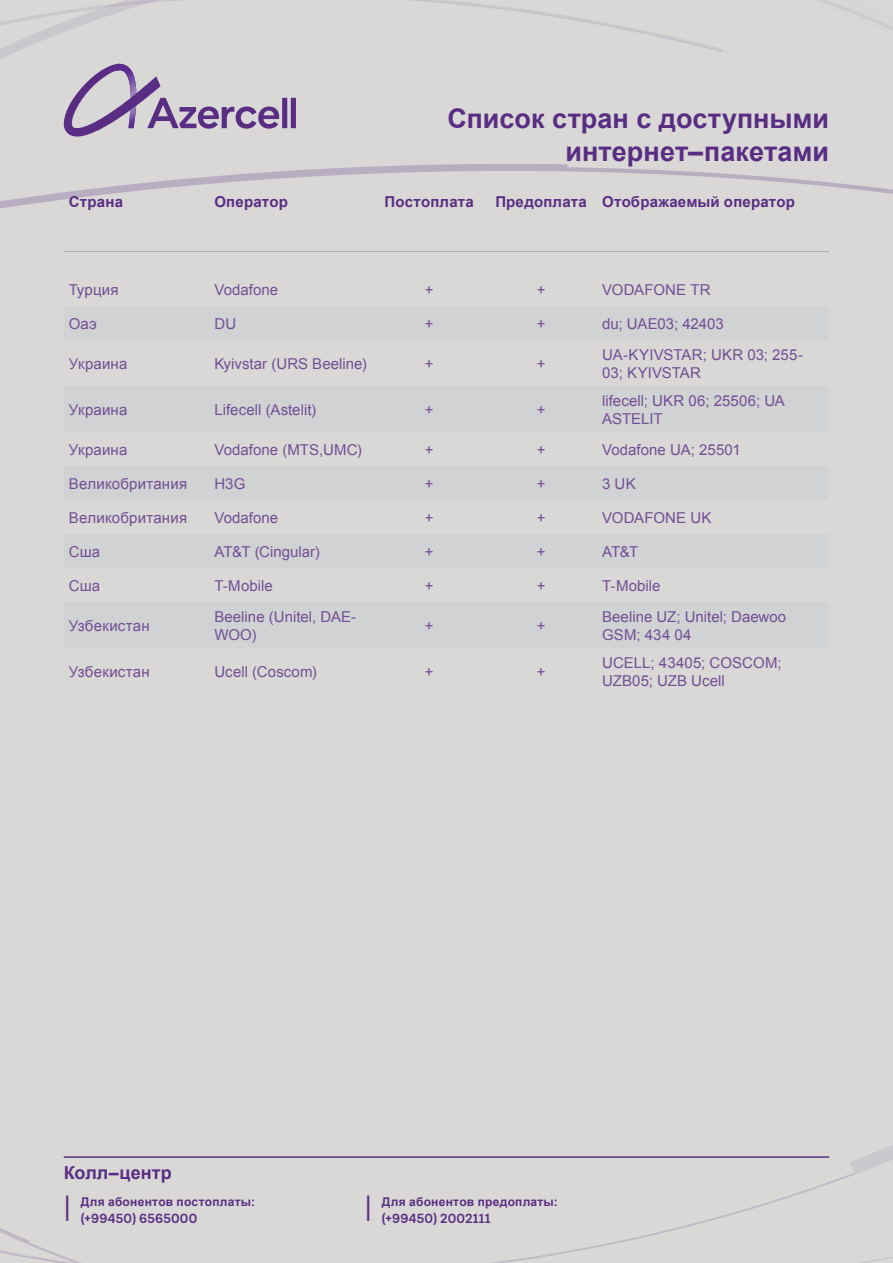
<style>
.page{position:relative;width:893px;height:1263px;background:#d9d8d6}
.page>*{position:absolute;margin:0;border:0;box-sizing:border-box;transform-origin:0 0}
.t1{font:700 27px/32.4px "Arial";color:#592d83;text-align:right}
.t2{font:27px "Arial";color:#592d83}
.t3{font:700 18px "Arial";letter-spacing:.005em;color:#592d83}
.t4{font:15px/18px "Arial";letter-spacing:.005em;color:#724f94}
.t5{font:700 15px "Arial";letter-spacing:.01em;color:#592d83}
.t6{font:600 13.5px "Lota Grotesque";letter-spacing:.02em;color:#592d83}
.t7{font:700 12px "Arial";letter-spacing:.02em;color:#592d83}
</style>
<div class="page">
<svg style="left:0;top:11px;width:64px;height:48px"></svg>
<svg style="left:64px;top:0;width:829px;height:200px"></svg>
<svg style="left:0;top:1145px;width:893px;height:118px"></svg>
<hr style="left:64px;top:251px;width:765px;height:1px;background:#a8a9ad">
<h1 class="t1" style="left:448px;top:103px;width:383px">Список стран с доступными интернет–пакетами</h1>
<p class="t5" style="left:69px;top:192px;width:56px">Страна</p>
<p class="t5" style="left:214px;top:192px;width:75px">Оператор</p>
<p class="t5" style="left:385px;top:192px;width:91px">Постоплата</p>
<p class="t5" style="left:495px;top:192px;width:301px">Предоплата Отображаемый оператор</p>
<p class="t4" style="left:69px;top:280px;width:51px">Турция</p>
<p class="t4" style="left:214px;top:280px;width:65px">Vodafone</p>
<p class="t4" style="left:425px;top:280px;width:10px">+</p>
<p class="t4" style="left:537px;top:280px;width:10px">+</p>
<p class="t4" style="left:602px;top:280px;width:110px">VODAFONE TR</p>
<p class="t4" style="left:69px;top:315px;width:29px">Оаэ</p>
<p class="t4" style="left:214px;top:315px;width:23px">DU</p>
<p class="t4" style="left:425px;top:315px;width:10px">+</p>
<p class="t4" style="left:537px;top:315px;width:10px">+</p>
<p class="t4" style="left:602px;top:315px;width:123px">du; UAE03; 42403</p>
<p class="t4" style="left:69px;top:354px;width:60px">Украина</p>
<p class="t4" style="left:214px;top:354px;width:154px">Kyivstar (URS Beeline)</p>
<p class="t4" style="left:425px;top:354px;width:10px">+</p>
<p class="t4" style="left:537px;top:354px;width:10px">+</p>
<p class="t4" style="left:602px;top:345px;width:202px">UA-KYIVSTAR; UKR 03; 255-<br>03; KYIVSTAR</p>
<p class="t4" style="left:69px;top:400px;width:60px">Украина</p>
<p class="t4" style="left:214px;top:400px;width:103px">Lifecell (Astelit)</p>
<p class="t4" style="left:425px;top:400px;width:10px">+</p>
<p class="t4" style="left:537px;top:400px;width:10px">+</p>
<p class="t4" style="left:602px;top:391px;width:184px">lifecell; UKR 06; 25506; UA<br>ASTELIT</p>
<p class="t4" style="left:69px;top:440px;width:60px">Украина</p>
<p class="t4" style="left:214px;top:440px;width:149px">Vodafone (MTS,UMC)</p>
<p class="t4" style="left:425px;top:440px;width:10px">+</p>
<p class="t4" style="left:537px;top:440px;width:10px">+</p>
<p class="t4" style="left:602px;top:440px;width:140px">Vodafone UA; 25501</p>
<p class="t4" style="left:69px;top:474px;width:120px">Великобритания</p>
<p class="t4" style="left:214px;top:474px;width:32px">H3G</p>
<p class="t4" style="left:425px;top:474px;width:10px">+</p>
<p class="t4" style="left:537px;top:474px;width:10px">+</p>
<p class="t4" style="left:602px;top:474px;width:35px">3 UK</p>
<p class="t4" style="left:69px;top:508px;width:120px">Великобритания</p>
<p class="t4" style="left:214px;top:508px;width:65px">Vodafone</p>
<p class="t4" style="left:425px;top:508px;width:10px">+</p>
<p class="t4" style="left:537px;top:508px;width:10px">+</p>
<p class="t4" style="left:602px;top:508px;width:111px">VODAFONE UK</p>
<p class="t4" style="left:69px;top:542px;width:33px">Сша</p>
<p class="t4" style="left:214px;top:542px;width:107px">AT&amp;T (Cingular)</p>
<p class="t4" style="left:425px;top:542px;width:10px">+</p>
<p class="t4" style="left:537px;top:542px;width:10px">+</p>
<p class="t4" style="left:602px;top:542px;width:38px">AT&amp;T</p>
<p class="t4" style="left:69px;top:576px;width:33px">Сша</p>
<p class="t4" style="left:214px;top:576px;width:60px">T-Mobile</p>
<p class="t4" style="left:425px;top:576px;width:10px">+</p>
<p class="t4" style="left:537px;top:576px;width:10px">+</p>
<p class="t4" style="left:602px;top:576px;width:60px">T-Mobile</p>
<p class="t4" style="left:69px;top:616px;width:82px">Узбекистан</p>
<p class="t4" style="left:214px;top:607px;width:143px">Beeline (Unitel, DAE-<br>WOO)</p>
<p class="t4" style="left:425px;top:616px;width:10px">+</p>
<p class="t4" style="left:537px;top:616px;width:10px">+</p>
<p class="t4" style="left:602px;top:607px;width:186px">Beeline UZ; Unitel; Daewoo<br>GSM; 434 04</p>
<p class="t4" style="left:69px;top:662px;width:82px">Узбекистан</p>
<p class="t4" style="left:214px;top:662px;width:104px">Ucell (Coscom)</p>
<p class="t4" style="left:425px;top:662px;width:10px">+</p>
<p class="t4" style="left:537px;top:662px;width:10px">+</p>
<p class="t4" style="left:602px;top:653px;width:181px">UCELL; 43405; COSCOM;<br>UZB05; UZB Ucell</p>
<p class="t3" style="left:64px;top:1161px;width:109px">Колл–центр</p>
<p class="t7" style="left:81px;top:1194px;width:176px">Для абонентов постоплаты:</p>
<p class="t6" style="left:81px;top:1211px;width:118px">(+99450) 6565000</p>
<h1 class="t2" style="left:64px;top:1188px;width:9px">|</h1>
<h1 class="t2" style="left:365px;top:1188px;width:9px">|</h1>
<p class="t7" style="left:382px;top:1194px;width:178px">Для абонентов предоплаты:</p>
<p class="t6" style="left:382px;top:1211px;width:110px">(+99450) 2002111</p>
</div>
